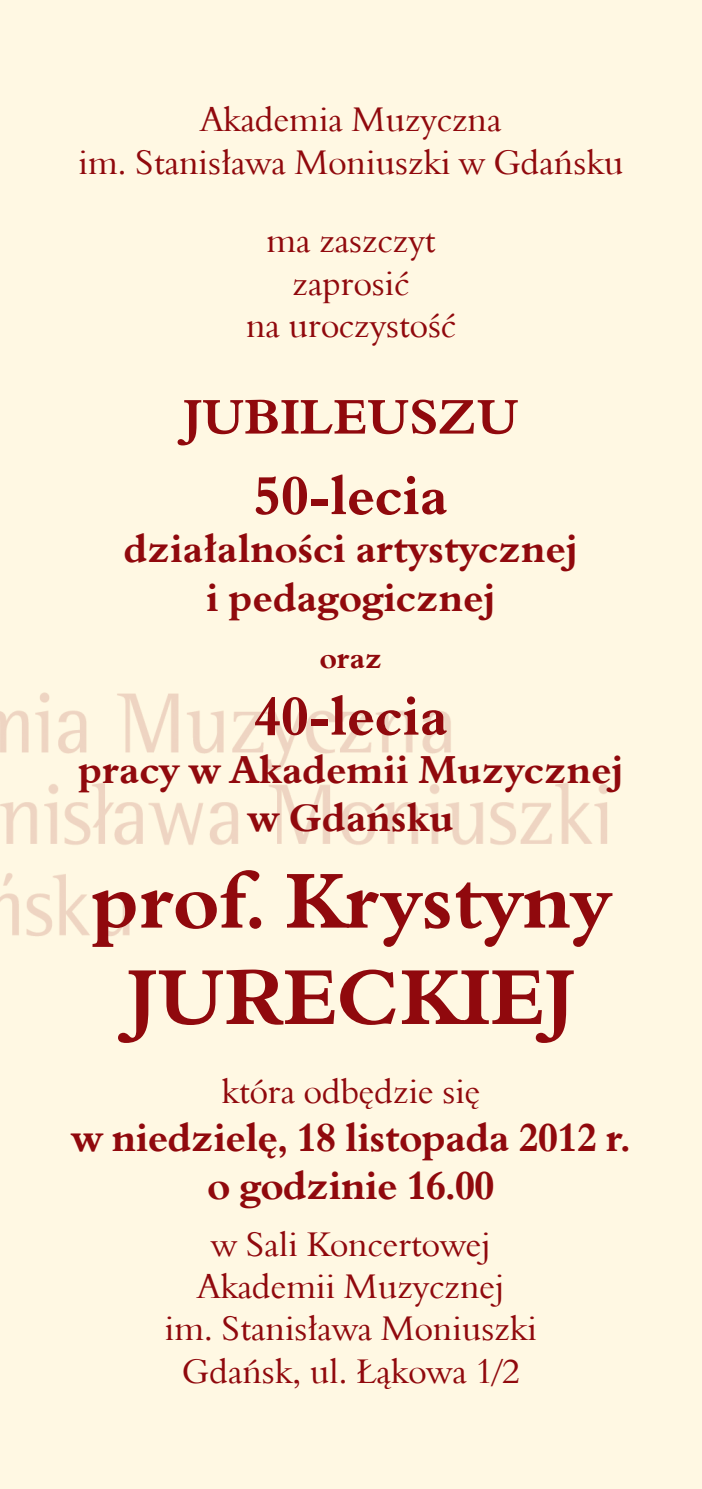
<style>
.page{position:relative;width:702px;height:1489px;background:#fff}
.page>*{position:absolute;margin:0;border:0;box-sizing:border-box;transform-origin:0 0}
.t1{font:700 80px/96.2px "Aldine 401 EU";color:#90090d;text-align:center}
.t2{font:700 55px "Aldine 401 EU";color:#90090d}
.t3{font:700 50px "Aldine 401 EU";color:#90090d}
.t4{font:700 40px/48.2px "Aldine 401 EU";color:#90090d;text-align:center}
.t5{font:35px/42.2px "Aldine 401 EU";color:#90090d;text-align:center}
.t6{font:700 30px "Aldine 401 EU";color:#90090d}
</style>
<div class="page">
<div style="left:0;top:0;width:702px;height:1488px;background:#fff8e3"></div>
<img style="left:0;top:692px;width:609px;height:244px">
<p class="t5" style="left:79px;top:98px;width:546px">Akademia Muzyczna<br>im. Stanisława Moniuszki w Gdańsku</p>
<p class="t5" style="left:246px;top:219px;width:211px">ma zaszczyt zaprosić<br>na uroczystość</p>
<h3 class="t3" style="left:183px;top:386px;width:337px">JUBILEUSZU</h3>
<h2 class="t2" style="left:254px;top:461px;width:195px">50-lecia</h2>
<p class="t4" style="left:124px;top:524px;width:456px">działalności artystycznej i pedagogicznej</p>
<p class="t6" style="left:320px;top:639px;width:64px">oraz</p>
<h2 class="t2" style="left:254px;top:682px;width:195px">40-lecia</h2>
<p class="t4" style="left:78px;top:745px;width:547px">pracy w Akademii Muzycznej w Gdańsku</p>
<h1 class="t1" style="left:91px;top:852px;width:521px">prof. Krystyny<br>JURECKIEJ</h1>
<p class="t5" style="left:221px;top:1069px;width:260px">która odbędzie się</p>
<p class="t4" style="left:72px;top:1112px;width:560px">w niedzielę, 18 listopada 2012 r. o godzinie 16.00</p>
<p class="t5" style="left:165px;top:1222px;width:373px">w Sali Koncertowej<br>Akademii Muzycznej<br>im. Stanisława Moniuszki<br>Gdańsk, ul. Łąkowa 1/2</p>
</div>
